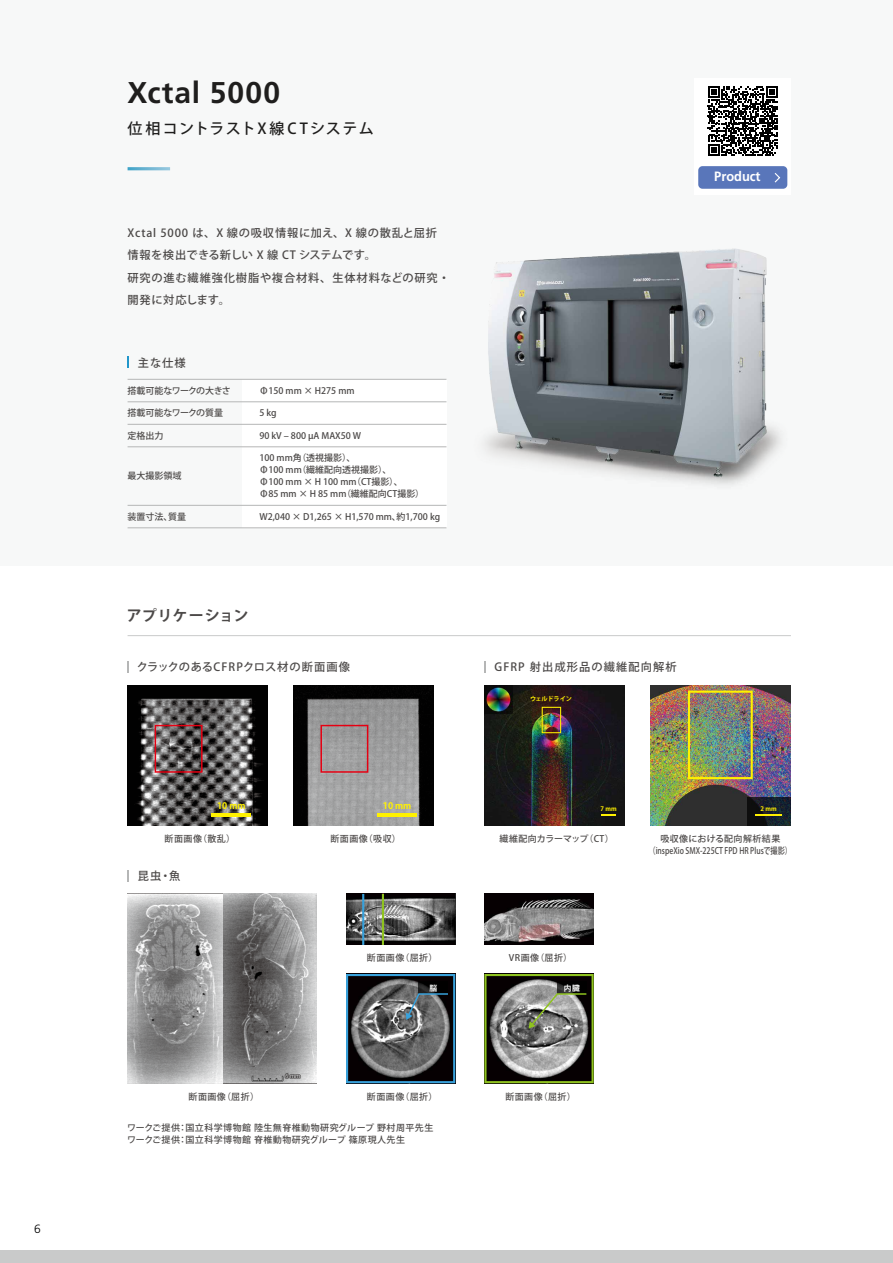
<style>
.page{position:relative;width:893px;height:1263px;background:#fff}
.page>*{position:absolute;margin:0;border:0;box-sizing:border-box;transform-origin:0 0}
.t1{font:700 30px "Frutiger LT Std";letter-spacing:.03em;color:#1f1e1d}
.t2{font:500 15px "Koz Go Pr 6 N";letter-spacing:.11em;color:#1f1e1d}
.t3{font:700 15px "Koz Go Pr 6 N";letter-spacing:.02em;color:#4c4948}
.t4{font:700 13.5px "Frutiger LT Std";color:#fff;scale:.95 1}
.t5{font:300 12px "Frutiger LT Std";color:#000}
.t6{font:500 11.25px/22.5px "Koz Go Pr 6 N";letter-spacing:.075em;color:#4c4948}
.t7{font:500 11.25px "Koz Go Pr 6 N";letter-spacing:.05em;color:#4c4948}
.t8{font:500 11.25px "Koz Go Pr 6 N";letter-spacing:.1em;color:#4c4948}
.t9{font:500 9px/12px "Koz Go Pr 6 N";color:#4c4948}
.t10{font:500 9px/12px "Koz Go Pr 6 N";letter-spacing:.05em;color:#4c4948}
.t11{font:500 9px "Koz Go Pr 6 N";letter-spacing:-.04em;color:#4c4948}
.t12{font:700 9px "Koz Go Pr 6 N";color:#fff100}
.t13{font:700 7.65px "Koz Go Pr 6 N";color:#fff}
.t14{font:700 6.15px "Koz Go Pr 6 N";letter-spacing:-.015em;color:#fff100}
</style>
<div class="page">
<div style="left:0;top:0;width:893px;height:565px;background:#f7f8f8"></div>
<hr style="left:128px;top:635px;width:663px;height:1px;background:#c9caca">
<div style="left:242px;top:379px;width:204px;height:149px;background:#fff"></div>
<svg style="left:484px;top:661px;width:2px;height:11px"></svg>
<hr style="left:128px;top:379px;width:318px;height:1px;background:#b5b6b6">
<hr style="left:128px;top:528px;width:318px;height:1px;background:#b5b6b6">
<hr style="left:128px;top:505px;width:318px;height:1px;background:#b5b6b6">
<hr style="left:128px;top:447px;width:318px;height:1px;background:#b5b6b6">
<hr style="left:128px;top:424px;width:318px;height:1px;background:#b5b6b6">
<hr style="left:128px;top:402px;width:318px;height:1px;background:#b5b6b6">
<hr style="left:128px;top:167px;width:42px;height:3px;background:#fff">
<img style="left:411px;top:248px;width:370px;height:237px">
<div style="left:695px;top:78px;width:96px;height:117px;background:#fff"></div>
<div style="left:698px;top:166px;width:89px;height:23px;background:#5976ba;border-radius:4px"></div>
<svg style="left:774px;top:173px;width:7px;height:10px"></svg>
<img style="left:128px;top:685px;width:140px;height:140px">
<hr style="left:212px;top:813px;width:39px;height:4px;background:#fff100">
<svg style="left:155px;top:725px;width:48px;height:48px;background:#6f5557"></svg>
<img style="left:293px;top:685px;width:141px;height:140px">
<hr style="left:378px;top:813px;width:39px;height:4px;background:#fff100">
<svg style="left:320px;top:725px;width:48px;height:48px;background:#a58c8f"></svg>
<img style="left:650px;top:685px;width:140px;height:140px">
<svg style="left:747px;top:797px;width:43px;height:28px"></svg>
<div style="left:688px;top:691px;width:65px;height:88px;border:2px solid #fff100"></div>
<hr style="left:755px;top:814px;width:27px;height:2px;background:#fff100">
<img style="left:484px;top:685px;width:141px;height:140px">
<div style="left:542px;top:707px;width:19px;height:26px;border:1px solid #fff100"></div>
<svg style="left:602px;top:814px;width:14px;height:2px"></svg>
<img style="left:484px;top:894px;width:110px;height:51px">
<img style="left:128px;top:894px;width:189px;height:189px">
<img style="left:346px;top:894px;width:109px;height:51px">
<hr style="left:362px;top:894px;width:2px;height:51px;background:#38a1db">
<hr style="left:382px;top:894px;width:2px;height:51px;background:#8fc31f">
<svg style="left:346px;top:974px;width:109px;height:109px;background:#4f565b"></svg>
<svg style="left:484px;top:974px;width:110px;height:109px;background:#6d7063"></svg>
<svg style="left:708px;top:86px;width:70px;height:70px"></svg>
<div style="left:0;top:1250px;width:893px;height:13px;background:#c9caca"></div>
<h3 class="t5" style="left:34px;top:1222px;width:8px">6</h3>
<h1 class="t1" style="left:128px;top:75px;width:154px">Xctal 5000</h1>
<h2 class="t2" style="left:128px;top:120px;width:248px">位相コントラストX線CTシステム</h2>
<p class="t6" style="left:128px;top:222px;width:324px">Xctal 5000 は、X 線の吸収情報に加え、X 線の散乱と屈折情報を検出できる新しい X 線 CT システムです。<br>研究の進む繊維強化樹脂や複合材料、生体材料などの研究・開発に対応します。</p>
<p class="t6" style="left:138px;top:352px;width:50px">主な仕様</p>
<p class="t11" style="left:128px;top:386px;width:105px">搭載可能なワークの大きさ</p>
<p class="t9" style="left:128px;top:407px;width:97px">搭載可能なワークの質量</p>
<p class="t9" style="left:128px;top:430px;width:37px">定格出力</p>
<p class="t9" style="left:128px;top:470px;width:55px">最大撮影領域</p>
<p class="t9" style="left:128px;top:511px;width:60px">装置寸法、質量</p>
<p class="t9" style="left:259px;top:385px;width:97px">Φ150 mm × H275 mm</p>
<p class="t9" style="left:259px;top:407px;width:19px">5 kg</p>
<p class="t9" style="left:259px;top:430px;width:103px">90 kV ‒ 800 µA MAX50 W</p>
<p class="t9" style="left:259px;top:452px;width:166px">100 mm角（透視撮影）、<br>Φ100 mm（繊維配向透視撮影）、<br>Φ100 mm × H 100 mm（CT撮影）、<br>Φ85 mm × H 85 mm（繊維配向CT撮影）</p>
<p class="t9" style="left:259px;top:511px;width:182px">W2,040 × D1,265 × H1,570 mm、約1,700 kg</p>
<h2 class="t3" style="left:127px;top:607px;width:123px">アプリケーション</h2>
<p class="t7" style="left:137px;top:661px;width:215px">クラックのあるCFRPクロス材の断面画像</p>
<p class="t8" style="left:495px;top:661px;width:184px">GFRP 射出成形品の繊維配向解析</p>
<p class="t14" style="left:530px;top:696px;width:43px">ウェルドライン</p>
<h3 class="t4" style="left:714px;top:169px;width:50px">Product</h3>
<p class="t12" style="left:217px;top:801px;width:30px">10 mm</p>
<p class="t12" style="left:383px;top:801px;width:30px">10 mm</p>
<p class="t14" style="left:601px;top:805px;width:18px">7 mm</p>
<p class="t14" style="left:761px;top:805px;width:18px">2 mm</p>
<p class="t9" style="left:165px;top:833px;width:72px">断面画像（散乱）</p>
<p class="t9" style="left:330px;top:833px;width:72px">断面画像（吸収）</p>
<p class="t6" style="left:138px;top:865px;width:44px">昆虫・魚</p>
<p class="t9" style="left:367px;top:952px;width:72px">断面画像（屈折）</p>
<p class="t9" style="left:500px;top:833px;width:116px">繊維配向カラーマップ（CT）</p>
<p class="t9" style="left:649px;top:833px;width:145px;text-align:center">吸収像における配向解析結果（inspeXio SMX-225CT FPD HR Plusで撮影）</p>
<p class="t9" style="left:509px;top:952px;width:65px">VR画像（屈折）</p>
<p class="t13" style="left:430px;top:983px;width:9px">脳</p>
<p class="t13" style="left:564px;top:983px;width:18px">内臓</p>
<p class="t9" style="left:189px;top:1090px;width:72px">断面画像（屈折）</p>
<p class="t9" style="left:367px;top:1090px;width:72px">断面画像（屈折）</p>
<p class="t10" style="left:127px;top:1122px;width:308px">ワークご提供：国立科学博物館 陸生無脊椎動物研究グループ 野村周平先生ワークご提供：国立科学博物館 脊椎動物研究グループ 篠原現人先生</p>
<p class="t9" style="left:505px;top:1090px;width:72px">断面画像（屈折）</p>
</div>
